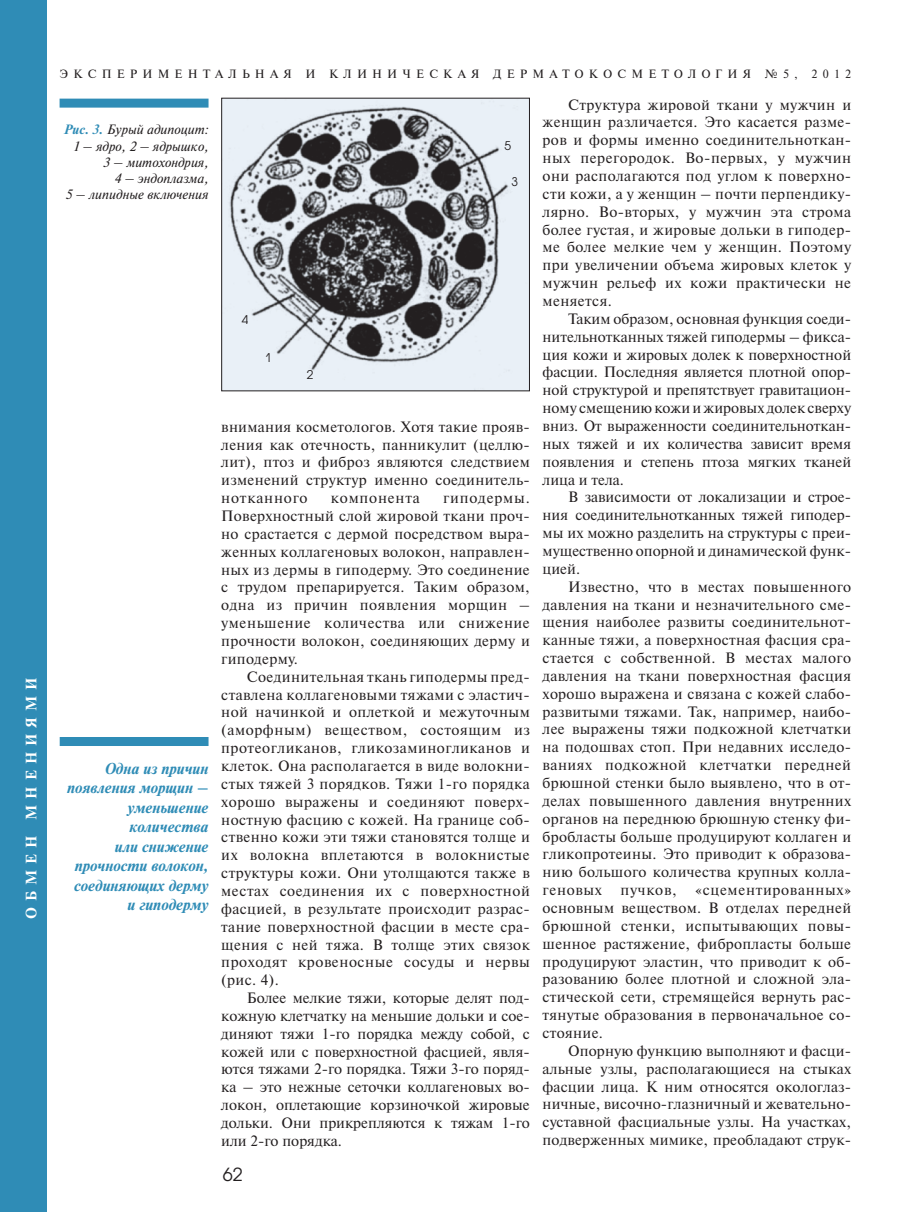
<style>
.page{position:relative;width:915px;height:1212px;background:#fff}
.page>*{position:absolute;margin:0;border:0;box-sizing:border-box;transform-origin:0 0}
.t1{font:18px "Avant Garde Gothic C";color:#231f20}
.t2{font:italic 700 15.75px/19.5px "Newton C";color:#2f8cb6;text-align:right}
.t3{font:15px/17.9px "Newton C";letter-spacing:.02em;color:#231f20;text-align:justify}
.t4{font:700 15px "Newton C";letter-spacing:.4em;color:#fff}
.t5{font:15px "Newton C";letter-spacing:.055em;color:#231f20}
.t6{font:italic 13.5px/16.2px "Newton C";color:#231f20;text-align:right}
.t7{font:12px "Newton C";letter-spacing:.43em;color:#231f20}
.t8{font:12px "Avant Garde Gothic C";color:#231f20}
.s1{font-weight:700;color:#2f8cb6}
</style>
<div class="page">
<div style="left:0;top:0;width:47px;height:1212px;background:#2f8cb6"></div>
<img style="left:223px;top:100px;width:304px;height:289px">
<div style="left:60px;top:99px;width:148px;height:9px;background:#2f8cb6"></div>
<div style="left:60px;top:737px;width:148px;height:9px;background:#2f8cb6"></div>
<p class="t4" style="left:26px;top:918px;width:242px;rotate:-90deg">ОБМЕН МНЕНИЯМИ</p>
<p class="t7" style="left:60px;top:69px;width:792px">ЭКСПЕРИМЕНТАЛЬНАЯ И КЛИНИЧЕСКАЯ ДЕРМАТОКОСМЕТОЛОГИЯ №5, 2012</p>
<p class="t6" style="left:64px;top:123px;width:146px"><span class="s1">Рис. 3.</span> Бурый адипоцит:<br>1 – ядро, 2 – ядрышко,<br>3 – митохондрия,<br>4 – эндоплазма,<br>5 – липидные включения</p>
<p class="t2" style="left:67px;top:760px;width:143px">Одна из причин появления морщин – уменьшение количества<br>или снижение прочности волокон, соединяющих дерму и гиподерму</p>
<p class="t8" style="left:504px;top:141px;width:8px">5</p>
<p class="t8" style="left:242px;top:315px;width:8px">4</p>
<p class="t8" style="left:265px;top:353px;width:8px">1</p>
<p class="t8" style="left:307px;top:370px;width:8px">2</p>
<p class="t8" style="left:511px;top:177px;width:8px">3</p>
<p class="t3" style="left:221px;top:419px;width:310px">внимания косметологов. Хотя такие прояв&shy;ления как отечность, панникулит (целлю&shy;лит), птоз и фиброз являются следствием изменений структур именно соединитель&shy;нотканного</p>
<p class="t3" style="left:221px;top:490px;width:310px;text-indent:222px">гиподермы.<br>Поверхностный слой жировой ткани проч&shy;но срастается с дермой посредством выра&shy;женных коллагеновых волокон, направлен&shy;ных из дермы в гиподерму. Это соединение с трудом препарируется. Таким образом, одна из причин появления морщин – уменьшение количества или снижение прочности волокон, соединяющих дерму и гиподерму.</p>
<p class="t3" style="left:221px;top:669px;width:310px;text-indent:26px">Соединительная ткань гиподермы пред&shy;ставлена коллагеновыми тяжами с эластич&shy;ной начинкой и оплеткой и межуточным (аморфным) веществом, состоящим из протеогликанов, гликозаминогликанов и клеток. Она располагается в виде волокни&shy;стых тяжей 3 порядков. Тяжи 1-го порядка хорошо выражены и соединяют поверх&shy;ностную фасцию с кожей. На границе соб&shy;ственно кожи эти тяжи становятся толще и их волокна вплетаются в волокнистые структуры кожи. Они утолщаются также в местах соединения их с поверхностной фасцией, в результате происходит разрас&shy;тание поверхностной фасции в месте сра&shy;щения с ней тяжа. В толще этих связок проходят кровеносные сосуды и нервы (рис. 4).</p>
<p class="t3" style="left:221px;top:990px;width:310px;text-indent:26px">Более мелкие тяжи, которые делят под&shy;кожную клетчатку на меньшие дольки и сое&shy;диняют тяжи 1-го порядка между собой, с кожей или с поверхностной фасцией, явля&shy;ются тяжами 2-го порядка. Тяжи 3-го поряд&shy;ка – это нежные сеточки коллагеновых во&shy;локон, оплетающие корзиночкой жировые дольки. Они прикрепляются к тяжам 1-го или 2-го порядка.</p>
<p class="t5" style="left:331px;top:493px;width:90px">компонента</p>
<p class="t1" style="left:223px;top:1167px;width:21px">62</p>
<p class="t3" style="left:542px;top:97px;width:310px;text-indent:26px">Структура жировой ткани у мужчин и женщин различается. Это касается разме&shy;ров и формы именно соединительноткан&shy;ных перегородок. Во-первых, у мужчин они располагаются под углом к поверхно&shy;сти кожи, а у женщин – почти перпендику&shy;лярно. Во-вторых, у мужчин эта строма более густая, и жировые дольки в гиподер&shy;ме более мелкие чем у женщин. Поэтому при увеличении объема жировых клеток у мужчин рельеф их кожи практически не меняется.</p>
<p class="t3" style="left:542px;top:311px;width:310px;text-indent:26px">Таким образом, основная функция соеди&shy;нительнотканных тяжей гиподермы – фикса&shy;ция кожи и жировых долек к поверхностной фасции. Последняя является плотной опор&shy;ной структурой и препятствует гравитацион&shy;ному смещению кожи и жировых долек сверху вниз. От выраженности соединительноткан&shy;ных тяжей и их количества зависит время появления и степень птоза мягких тканей лица и тела.</p>
<p class="t3" style="left:542px;top:489px;width:310px;text-indent:26px">В зависимости от локализации и строе&shy;ния соединительнотканных тяжей гиподер&shy;мы их можно разделить на структуры с преи&shy;мущественно опорной и динамической функ&shy;цией.</p>
<p class="t3" style="left:542px;top:579px;width:310px;text-indent:26px">Известно, что в местах повышенного давления на ткани и незначительного сме&shy;щения наиболее развиты соединительнот&shy;канные тяжи, а поверхностная фасция сра&shy;стается с собственной. В местах малого давления на ткани поверхностная фасция хорошо выражена и связана с кожей слабо&shy;развитыми тяжами. Так, например, наибо&shy;лее выражены тяжи подкожной клетчатки на подошвах стоп. При недавних исследо&shy;ваниях подкожной клетчатки передней брюшной стенки было выявлено, что в от&shy;делах повышенного давления внутренних органов на переднюю брюшную стенку фи&shy;бробласты больше продуцируют коллаген и гликопротеины. Это приводит к образова&shy;нию большого количества крупных колла&shy;геновых пучков, «сцементированных» основным веществом. В отделах передней брюшной стенки, испытывающих повы&shy;шенное растяжение, фибропласты больше продуцируют эластин, что приводит к об&shy;разованию более плотной и сложной эла&shy;стической сети, стремящейся вернуть рас&shy;тянутые образования в первоначальное со&shy;стояние.</p>
<p class="t3" style="left:542px;top:1043px;width:310px;text-indent:26px">Опорную функцию выполняют и фасци&shy;альные узлы, располагающиеся на стыках фасции лица. К ним относятся окологлаз&shy;ничные, височно-глазничный и жевательно&shy;суставной фасциальные узлы. На участках, подверженных мимике, преобладают струк-</p>
</div>
